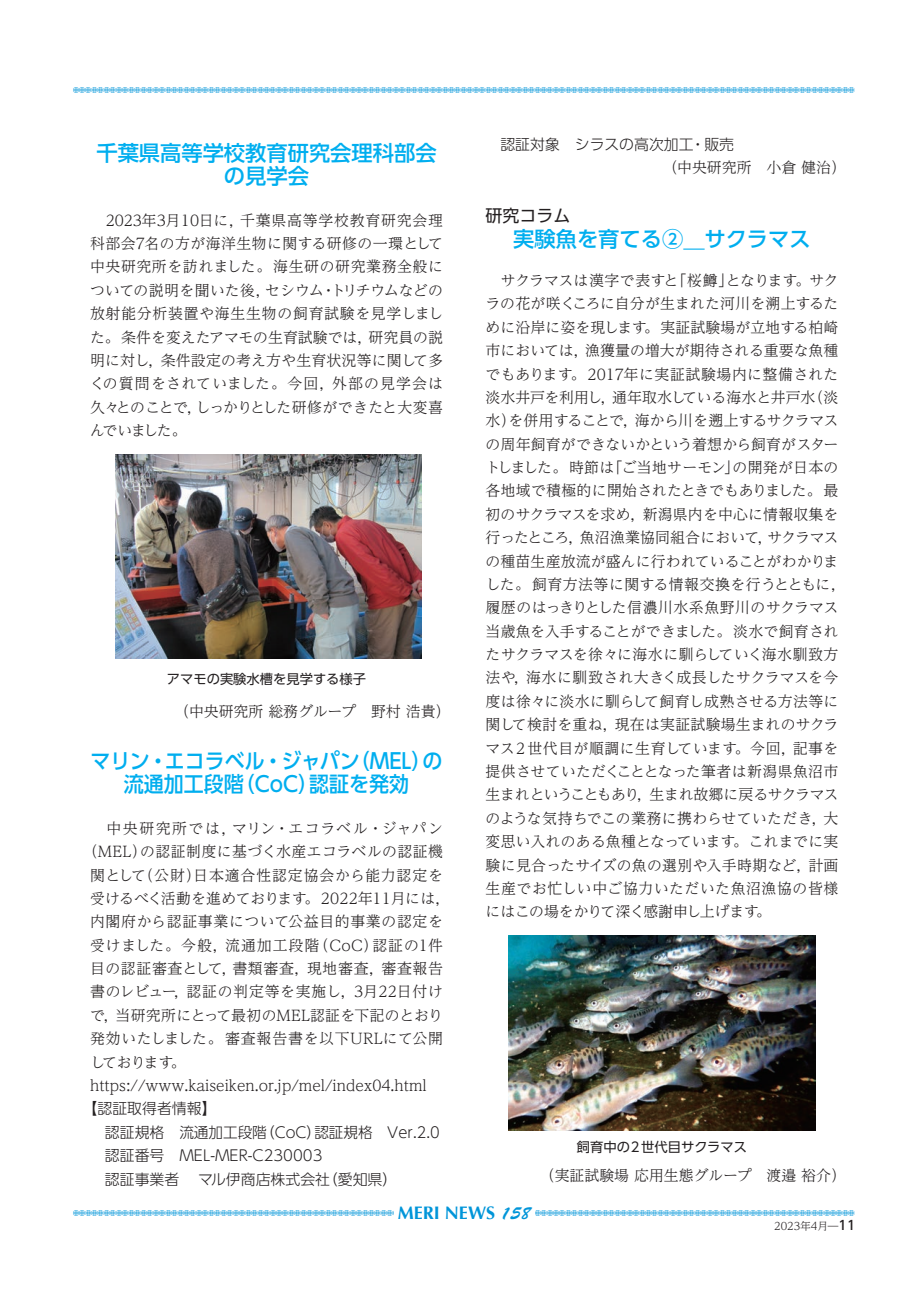
<style>
.page{position:relative;width:920px;height:1290px;background:#fff}
.page>*{position:absolute;margin:0;border:0;box-sizing:border-box;transform-origin:0 0}
.t1{font:500 21.3px/23.4px "UD Shin Go Pr 6 N";color:#00aeef;text-align:center;scale:.94 1}
.t2{font:500 21.3px/23.4px "UD Shin Go Pr 6 N";color:#00aeef;text-align:center}
.t3{font:700 18px "Optima";color:#0095d9}
.t4{font:16.95px "UD Shin Go Pr 6 N";color:#231f20}
.t5{font:300 14.85px/23.4px "UD Reimin Pr 6 N";letter-spacing:.01em;color:#231f20;text-align:justify}
.t6{font:300 14.85px/23.4px "UD Shin Go Pr 6 N";color:#231f20}
.t7{font:300 14.85px "UD Reimin Pr 6 N";letter-spacing:.045em;color:#231f20}
.t8{font:300 14.85px "UD Reimin Pr 6 N";letter-spacing:.03em;color:#231f20}
.t9{font:300 14.85px "UD Reimin Pr 6 N";letter-spacing:.065em;color:#231f20}
.t10{font:300 14.85px "UD Reimin Pr 6 N";letter-spacing:.05em;color:#231f20}
.t11{font:300 14.85px "UD Reimin Pr 6 N";letter-spacing:.06em;color:#231f20}
.t12{font:300 14.85px "UD Reimin Pr 6 N";letter-spacing:.035em;color:#231f20}
.t13{font:300 14.85px "UD Reimin Pr 6 N";letter-spacing:.105em;color:#231f20}
.t14{font:13.35px "UD Shin Go Pr 6 N";color:#231f20}
.t15{font:10.65px "Kazarikei Atype";color:#0095d9}
.t16{font:300 10.65px "UD Reimin Pr 6 N";color:#231f20}
.s1{font-family:"Brush Script";font-weight:400}
.s2{font-family:"UD Shin Go Pr 6 N";font-weight:500;font-size:12.75px}
</style>
<div class="page">
<img style="left:116px;top:454px;width:306px;height:204px">
<img style="left:509px;top:935px;width:306px;height:196px">
<p class="t15" style="left:73px;top:84px;width:783px">,,,,,,,,,,,,,,,,,,,,,,,,,,,,,,,,,,,,,,,,,,,,,,,,,,,,,,,,,,,,,,,,,,,,,,,,,,,,,,,,,,,,,,,,,,,,,,,,,,,,,,,,,,,,,,,,,,,,,,,,,,,,,,,</p>
<h1 class="t2" style="left:96px;top:140px;width:342px">千葉県高等学校教育研究会理科部会の見学会</h1>
<p class="t5" style="left:90px;top:208px;width:354px;text-indent:16px">2023年3月10日に，千葉県高等学校教育研究会理科部会7名の方が海洋生物に関する研修の一環として中央研究所を訪れました。海生研の研究業務全般についての説明を聞いた後，セシウム・トリチウムなどの放射能分析装置や海生生物の飼育試験を見学しました。条件を変えたアマモの生育試験では，研究員の説明に対し，条件設定の考え方や生育状況等に関して多くの質問をされていました。今回，外部の見学会は久々とのことで，しっかりとした研修ができたと大変喜んでいました。</p>
<p class="t14" style="left:167px;top:668px;width:201px">アマモの実験水槽を見学する様子</p>
<p class="t5" style="left:175px;top:699px;width:277px">（中央研究所 総務グループ　野村 浩貴）</p>
<h1 class="t1" style="left:90px;top:748px;width:376px">マリン・エコラベル・ジャパン（MEL）の流通加工段階（CoC）認証を発効</h1>
<p class="t13" style="left:106px;top:816px;width:338px">中央研究所では，マリン・エコラベル・ジャパン</p>
<p class="t8" style="left:83px;top:839px;width:362px">（MEL）の認証制度に基づく水産エコラベルの認証機</p>
<p class="t11" style="left:90px;top:863px;width:354px">関として（公財）日本適合性認定協会から能力認定を</p>
<p class="t5" style="left:90px;top:886px;width:362px">受けるべく活動を進めております。2022年11月には，</p>
<p class="t7" style="left:90px;top:910px;width:354px">内閣府から認証事業について公益目的事業の認定を</p>
<p class="t9" style="left:90px;top:933px;width:354px">受けました。今般，流通加工段階（CoC）認証の１件</p>
<p class="t7" style="left:90px;top:956px;width:354px">目の認証審査として，書類審査，現地審査，審査報告</p>
<p class="t10" style="left:90px;top:980px;width:354px">書のレビュー，認証の判定等を実施し，3月22日付け</p>
<p class="t5" style="left:90px;top:1003px;width:354px">で，当研究所にとって最初のMEL認証を下記のとおり</p>
<p class="t12" style="left:90px;top:1026px;width:354px">発効いたしました。審査報告書を以下URLにて公開</p>
<p class="t5" style="left:90px;top:1050px;width:97px">しております。</p>
<p class="t5" style="left:90px;top:1073px;width:338px">https://www.kaiseiken.or.jp/mel/index04.html</p>
<p class="t6" style="left:105px;top:1096px;width:336px;text-indent:-22px">【認証取得者情報】<br>認証規格 流通加工段階（CoC）認証規格　Ver.2.0認証番号 MEL-MER-C230003<br>認証事業者</p>
<p class="t6" style="left:198px;top:1167px;width:201px">マル伊商店株式会社（愛知県）</p>
<p class="t6" style="left:500px;top:132px;width:235px">認証対象 シラスの高次加工・販売</p>
<p class="t5" style="left:663px;top:155px;width:185px">（中央研究所　小倉 健治）</p>
<p class="t4" style="left:485px;top:202px;width:87px">研究コラム</p>
<h1 class="t2" style="left:513px;top:226px;width:299px">実験魚を育てる②＿サクラマス</h1>
<p class="t5" style="left:485px;top:268px;width:362px;text-align:left;text-indent:15px">サクラマスは漢字で表すと「桜鱒」となります。サクラの花が咲くころに自分が生まれた河川を溯上するために沿岸に姿を現します。実証試験場が立地する柏崎市においては，漁獲量の増大が期待される重要な魚種でもあります。2017年に実証試験場内に整備された淡水井戸を利用し，通年取水している海水と井戸水（淡水）を併用することで，海から川を遡上するサクラマスの周年飼育ができないかという着想から飼育がスタートしました。時節は「ご当地サーモン」の開発が日本の各地域で積極的に開始されたときでもありました。最初のサクラマスを求め，新潟県内を中心に情報収集を行ったところ，魚沼漁業協同組合において，サクラマスの種苗生産放流が盛んに行われていることがわかりました。飼育方法等に関する情報交換を行うとともに，履歴のはっきりとした信濃川水系魚野川のサクラマス当歳魚を入手することができました。淡水で飼育されたサクラマスを徐々に海水に馴らしていく海水馴致方法や，海水に馴致され大きく成長したサクラマスを今度は徐々に淡水に馴らして飼育し成熟させる方法等に関して検討を重ね，現在は実証試験場生まれのサクラマス２世代目が順調に生育しています。今回，記事を提供させていただくこととなった筆者は新潟県魚沼市生まれということもあり，生まれ故郷に戻るサクラマスのような気持ちでこの業務に携わらせていただき，大変思い入れのある魚種となっています。これまでに実験に見合ったサイズの魚の選別や入手時期など，計画生産でお忙しい中ご協力いただいた魚沼漁協の皆様にはこの場をかりて深く感謝申し上げます。</p>
<p class="t14" style="left:577px;top:1136px;width:172px">飼育中の２世代目サクラマス</p>
<p class="t5" style="left:540px;top:1163px;width:308px">（実証試験場 応用生態グループ　渡邉 裕介）</p>
<p class="t3" style="left:398px;top:1202px;width:135px">MERI NEWS <span class="s1">158</span></p>
<p class="t15" style="left:73px;top:1207px;width:783px">,,,,,,,,,,,,,,,,,,,,,,,,,,,,,,,,,,,,,,,,,,,,,,,,,,,,,,,,,,,,,,,,,,,,,,,,,,,,,,,,,,,,,,,,,,,,,,,,,,,,,,,,,,,,,,,,,,,,,,,,,,,,,,,</p>
<p class="t16" style="left:774px;top:1217px;width:83px">2023年4月—<span class="s2">11</span></p>
</div>
